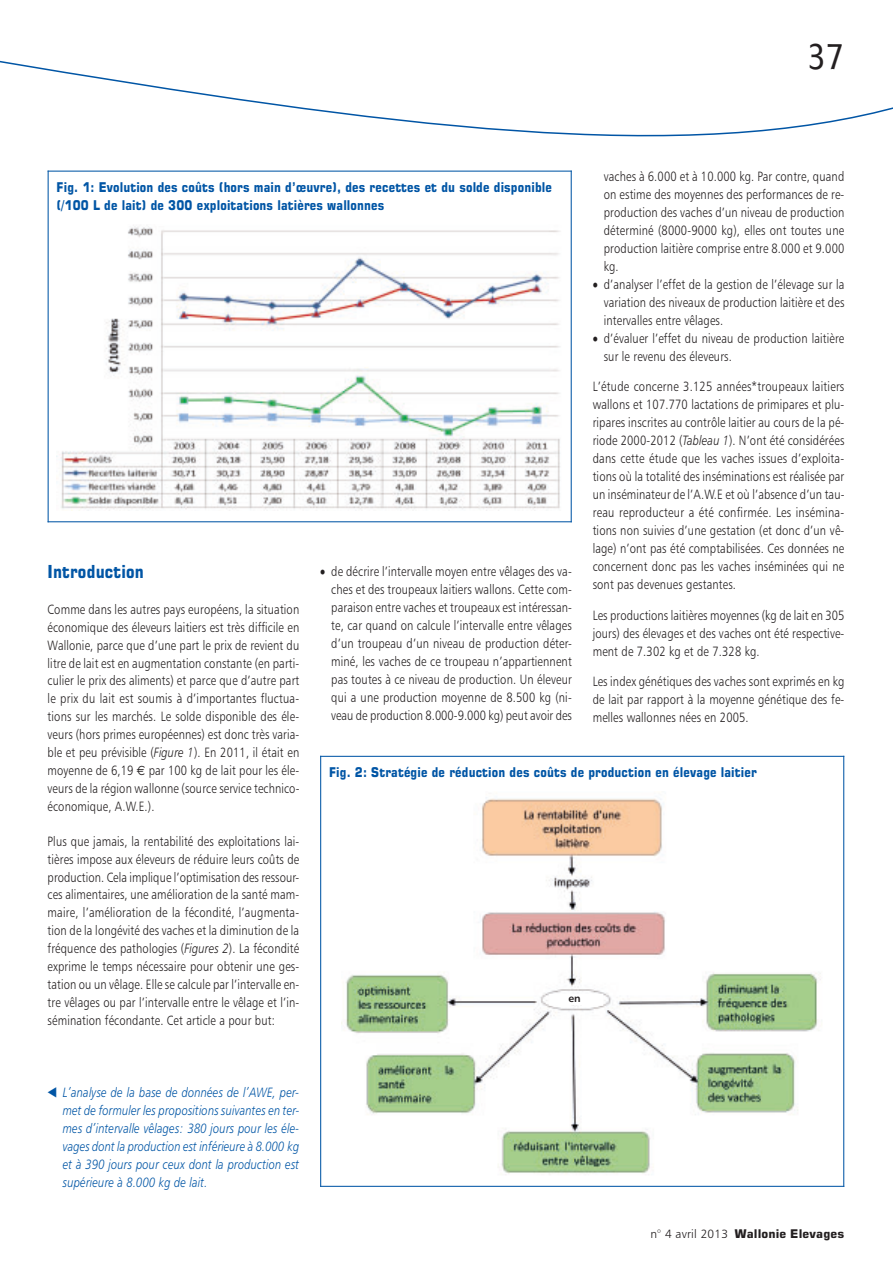
<style>
.page{position:relative;width:893px;height:1263px;background:#fff}
.page>*{position:absolute;margin:0;border:0;box-sizing:border-box;transform-origin:0 0}
.t1{font:500 35.85px "Mixage IT Cby BT";color:#231f20;scale:.83 1}
.t2{font:700 18px "Square 721 BT";letter-spacing:.015em;color:#0155a5;scale:.83 1}
.t3{font:13.5px/18px "Humanist 777 BT Light B";letter-spacing:.015em;color:#231f20;text-align:justify;scale:.83 1}
.t4{font:13.5px/18px "Humanist 777 BT Light Italic B";letter-spacing:.015em;color:#0155a5;text-align:justify;scale:.83 1}
.t5{font:700 13.5px/18px "Square 721 BT";letter-spacing:.015em;color:#0155a5;scale:.84 1}
.t6{font:700 12px "Square 721 BT";letter-spacing:.015em;color:#231f20}
.t7{font:10.5px "Humanist 777 BT Bold B";color:#231f20}
.s1{font-family:"Humanist 777 BT Light Italic B"}
.s2{font-family:"Euro Sans"}
.s3{font-family:"Xyvision Pi Seven"}
.s4{font-family:"Humanist 777 BT Light B";font-weight:400}
</style>
<div class="page">
<svg style="left:0;top:60px;width:892px;height:76px"></svg>
<hr style="left:48px;top:171px;width:1px;height:351px;background:#0155a5">
<hr style="left:48px;top:171px;width:523px;height:1px;background:#0155a5">
<hr style="left:570px;top:171px;width:1px;height:351px;background:#0155a5">
<hr style="left:48px;top:521px;width:523px;height:1px;background:#0155a5">
<img style="left:57px;top:226px;width:503px;height:284px">
<hr style="left:320px;top:756px;width:1px;height:431px;background:#0155a5">
<hr style="left:320px;top:756px;width:524px;height:1px;background:#0155a5">
<hr style="left:843px;top:756px;width:1px;height:431px;background:#0155a5">
<hr style="left:320px;top:1186px;width:524px;height:1px;background:#0155a5">
<img style="left:341px;top:797px;width:480px;height:378px">
<div style="left:549px;top:994px;width:54px;height:12px;background:#fff"></div>
<h1 class="t1" style="left:807px;top:44px;width:46px">37</h1>
<p class="t3" style="left:603px;top:169px;width:291px">vaches à 6.000 et à 10.000 kg. Par contre, quand on estime des moyennes des performances de re&shy;production des vaches d’un niveau de production déterminé (8000-9000 kg), elles ont toutes une production laitière comprise entre 8.000 et 9.000 kg.</p>
<p class="t3" style="left:603px;top:276px;width:291px;text-indent:-11px">• d’analyser l’effet de la gestion de l’élevage sur la variation des niveaux de production laitière et des intervalles entre vêlages.</p>
<p class="t3" style="left:603px;top:330px;width:291px;text-indent:-11px">• d’évaluer l’effet du niveau de production laitière sur le revenu des éleveurs.</p>
<p class="t3" style="left:592px;top:379px;width:305px">L’étude concerne 3.125 années*troupeaux laitiers wallons et 107.770 lactations de primipares et plu&shy;ripares inscrites au contrôle laitier au cours de la pé&shy;riode 2000-2012 (<span class="s1">Tableau 1</span>). N’ont été considérées dans cette étude que les vaches issues d’exploita&shy;tions où la totalité des inséminations est réalisée par un inséminateur de l’A.W.E et où l’absence d’un tau&shy;reau reproducteur a été confirmée. Les insémina&shy;tions non suivies d’une gestation (et donc d’un vê&shy;lage) n’ont pas été comptabilisées. Ces données ne concernent donc pas les vaches inséminées qui ne sont pas devenues gestantes.</p>
<p class="t3" style="left:592px;top:607px;width:305px">Les productions laitières moyennes (kg de lait en 305 jours) des élevages et des vaches ont été respective&shy;ment de 7.302 kg et de 7.328 kg.</p>
<p class="t3" style="left:592px;top:674px;width:305px">Les index génétiques des vaches sont exprimés en kg de lait par rapport à la moyenne génétique des fe&shy;melles wallonnes nées en 2005.</p>
<p class="t5" style="left:57px;top:179px;width:591px">Fig. 1: Evolution des couˆts (hors main d’œuvre), des recettes et du solde disponible (/100 L de lait) de 300 exploitations latières wallonnes</p>
<h2 class="t2" style="left:48px;top:565px;width:117px">Introduction</h2>
<p class="t3" style="left:48px;top:601px;width:305px">Comme dans les autres pays européens, la situation économique des éleveurs laitiers est très difficile en Wallonie, parce que d’une part le prix de revient du litre de lait est en augmentation constante (en parti&shy;culier le prix des aliments) et parce que d’autre part le prix du lait est soumis à d’importantes fluctua&shy;tions sur les marchés. Le solde disponible des éle&shy;veurs (hors primes européennes) est donc très varia&shy;ble et peu prévisible (<span class="s1">Figure 1</span>). En 2011, il était en moyenne de 6,19 <span class="s2">€</span> par 100 kg de lait pour les éle&shy;veurs de la région wallonne (source service technico&shy;économique, A.W.E.).</p>
<p class="t3" style="left:48px;top:833px;width:305px">Plus que jamais, la rentabilité des exploitations lai&shy;tières impose aux éleveurs de réduire leurs coûts de production. Cela implique l’optimisation des ressour&shy;ces alimentaires, une amélioration de la santé mam&shy;maire, l’amélioration de la fécondité, l’augmenta&shy;tion de la longévité des vaches et la diminution de la fréquence des pathologies (<span class="s1">Figures 2</span>). La fécondité exprime le temps nécessaire pour obtenir une ges&shy;tation ou un vêlage. Elle se calcule par l’intervalle en&shy;tre vêlages ou par l’intervalle entre le vêlage et l’in&shy;sémination fécondante. Cet article a pour but:</p>
<p class="t3" style="left:331px;top:564px;width:291px;text-indent:-11px">• de décrire l’intervalle moyen entre vêlages des va&shy;ches et des troupeaux laitiers wallons. Cette com&shy;paraison entre vaches et troupeaux est intéressan&shy;te, car quand on calcule l’intervalle entre vêlages d’un troupeau d’un niveau de production déter&shy;miné, les vaches de ce troupeau n’appartiennent pas toutes à ce niveau de production. Un éleveur qui a une production moyenne de 8.500 kg (ni&shy;veau de production 8.000-9.000 kg) peut avoir des</p>
<p class="t5" style="left:329px;top:764px;width:510px">Fig. 2: Stratégie de réduction des couˆts de production en élevage laitier</p>
<p class="t7" style="left:568px;top:995px;width:14px">en</p>
<p class="t4" style="left:63px;top:1084px;width:286px;text-indent:-15px"><span class="s3">b</span> L’analyse de la base de données de l’AWE, per&shy;met de formuler les propositions suivantes en ter&shy;mes d’intervalle vêlages: 380 jours pour les éle&shy;vages dont la production est inférieure à 8.000 kg et à 390 jours pour ceux dont la production est supérieure à 8.000 kg de lait.</p>
<p class="t6" style="left:650px;top:1229px;width:195px"><span class="s4">n° 4 avril 2013</span> Wallonie Elevages</p>
</div>
